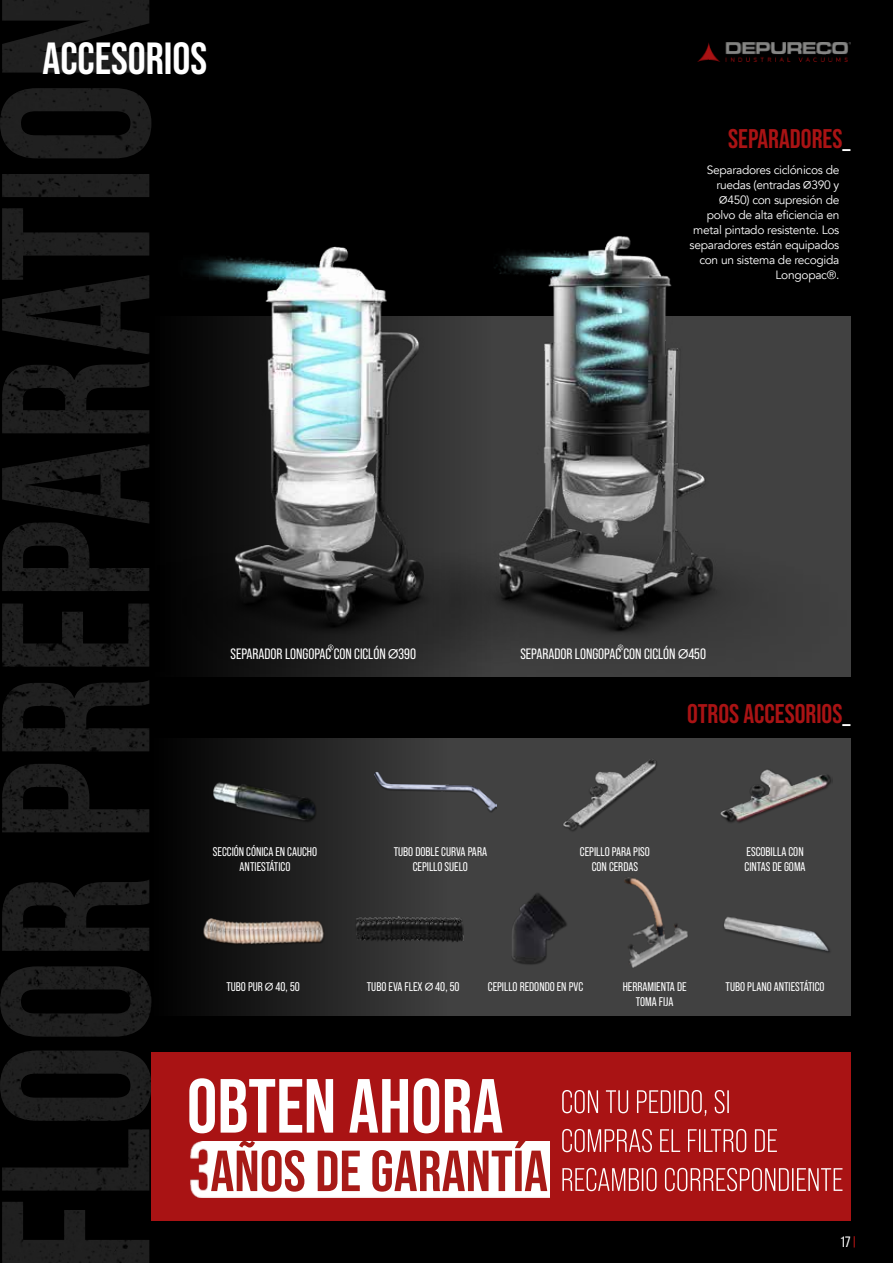
<style>
.page{position:relative;width:893px;height:1263px;background:#000}
.page>*{position:absolute;margin:0;border:0;box-sizing:border-box;transform-origin:0 0}
.t1{font:700 45px "Bebas Neue Pro";color:#fff}
.t2{font:700 27px "Bebas Neue Pro";color:#a91314}
.t3{font:15px "Bebas Neue Pro";color:#fff}
.t4{font:12.6px/15px "Bebas Neue Pro";color:#fff;text-align:center}
.t5{font:12px/15px "Avenir";letter-spacing:-.025em;color:#fff;text-align:right}
.s1{color:#fff}
.s2{font-family:"Bebas Neue Pro"}
</style>
<div class="page">
<img style="left:0;top:0;width:151px;height:1263px">
<img style="left:697px;top:43px;width:153px;height:19px">
<img style="left:643px;top:256px;width:208px;height:421px">
<img style="left:11px;top:208px;width:632px;height:515px">
<svg style="left:328px;top:644px;width:5px;height:6px"></svg>
<svg style="left:618px;top:644px;width:5px;height:6px"></svg>
<svg style="left:151px;top:738px;width:699px;height:278px;fill:#414141"></svg>
<img style="left:484px;top:889px;width:103px;height:79px">
<img style="left:713px;top:903px;width:124px;height:60px">
<img style="left:214px;top:768px;width:102px;height:60px">
<img style="left:375px;top:766px;width:122px;height:49px">
<img style="left:554px;top:747px;width:113px;height:88px">
<img style="left:718px;top:760px;width:114px;height:66px">
<img style="left:606px;top:874px;width:98px;height:98px">
<div style="left:151px;top:1052px;width:699px;height:168px;background:#a91314"></div>
<img style="left:190px;top:1141px;width:359px;height:56px">
<img style="left:199px;top:907px;width:124px;height:49px">
<img style="left:323px;top:900px;width:175px;height:64px">
<svg style="left:189px;top:1078px;width:313px;height:55px"></svg>
<svg style="left:211px;top:1141px;width:336px;height:51px"></svg>
<svg style="left:562px;top:1168px;width:280px;height:23px"></svg>
<svg style="left:562px;top:1129px;width:215px;height:23px"></svg>
<svg style="left:562px;top:1090px;width:167px;height:26px"></svg>
<h1 class="t1" style="left:43px;top:33px;width:166px">ACCESORIOS</h1>
<h2 class="t2" style="left:728px;top:123px;width:124px">SEPARADORES<span class="s1">_</span></h2>
<p class="t5" style="left:690px;top:163px;width:151px">Separadores ciclónicos de ruedas (entradas <span class="s2">∅</span>390 y <span class="s2">∅</span>450) con supresión de polvo de alta eficiencia en metal pintado resistente. Los separadores están equipados con un sistema de recogida<br>Longopac®.</p>
<p class="t3" style="left:230px;top:645px;width:187px">SEPARADOR LONGOPAC CON CICLÓN ∅390</p>
<p class="t3" style="left:520px;top:645px;width:187px">SEPARADOR LONGOPAC CON CICLÓN ∅450</p>
<h2 class="t2" style="left:687px;top:698px;width:165px">OTROS ACCESORIOS<span class="s1">_</span></h2>
<p class="t4" style="left:213px;top:844px;width:106px">SECCIÓN CÓNICA EN CAUCHO<br>ANTIESTÁTICO</p>
<p class="t4" style="left:745px;top:844px;width:62px;text-align:left">ESCOBILLA CON<br>CINTAS DE GOMA</p>
<p class="t4" style="left:394px;top:844px;width:95px">TUBO DOBLE CURVA PARA<br>CEPILLO SUELO</p>
<p class="t4" style="left:580px;top:844px;width:71px">CEPILLO PARA PISO<br>CON CERDAS</p>
<p class="t4" style="left:226px;top:979px;width:75px">TUBO PUR ∅ 40, 50</p>
<p class="t4" style="left:367px;top:979px;width:94px">TUBO EVA FLEX ∅ 40, 50</p>
<p class="t4" style="left:488px;top:979px;width:97px">CEPILLO REDONDO EN PVC</p>
<p class="t4" style="left:725px;top:979px;width:101px">TUBO PLANO ANTIESTÁTICO</p>
<p class="t4" style="left:623px;top:979px;width:65px">HERRAMIENTA DE<br>TOMA FIJA</p>
<p class="t3" style="left:841px;top:1233px;width:11px">17</p>
</div>
